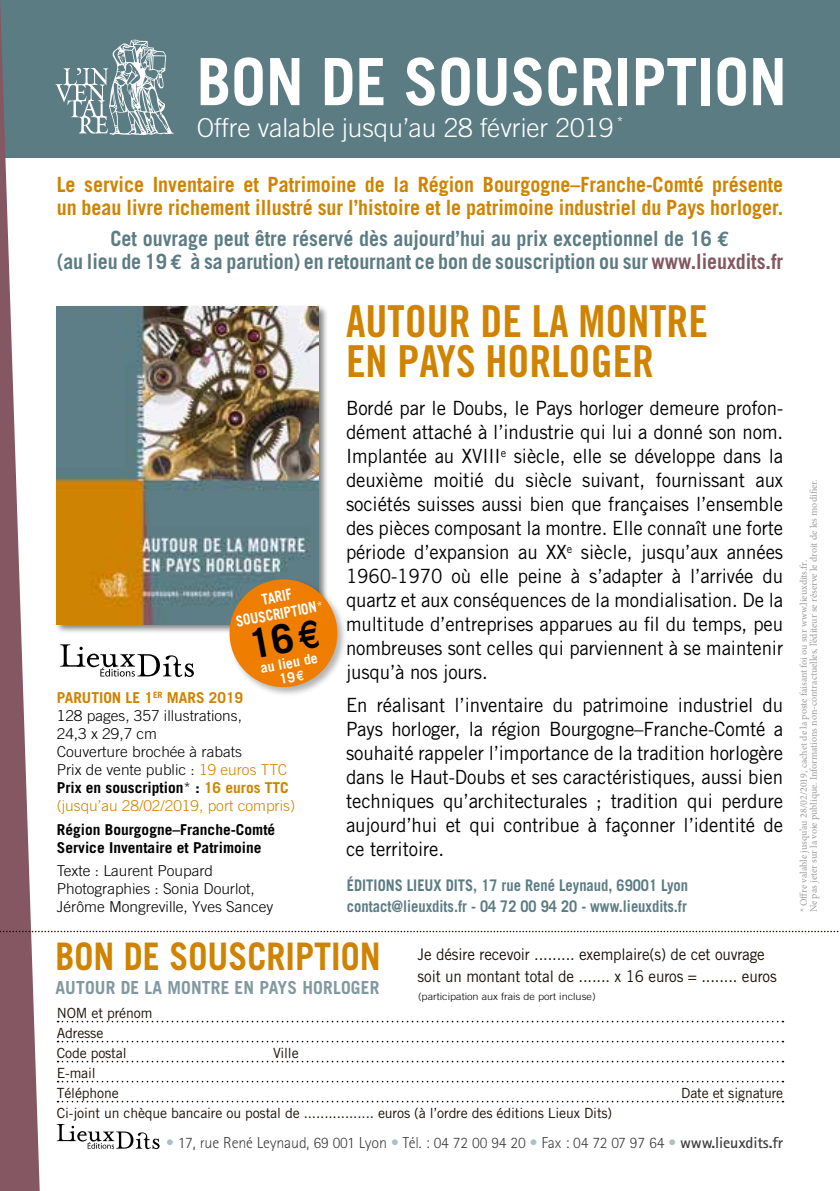
<style>
.page{position:relative;width:840px;height:1191px;background:#fff}
.page>*{position:absolute;margin:0;border:0;box-sizing:border-box;transform-origin:0 0}
.t1{font:700 65.2px "Trade Gothic";color:#fff;scale:.95 1}
.t2{font:44px/40px "Trade Gothic Bold Cond Twenty";color:#cf8300}
.t3{font:700 38px "Trade Gothic";color:#cf8300;scale:.9 1}
.t4{font:300 26.2px "Trade Gothic";color:#fff}
.t5{font:700 21px/23px "Trade Gothic";color:#cf8300;scale:.95 1}
.t6{font:700 21px/23px "Trade Gothic";letter-spacing:-.005em;color:#5c7c84;text-align:center;scale:.95 1}
.t7{font:19.6px/24px "Trade Gothic";letter-spacing:-.005em;color:#000;text-align:justify;scale:.95 1}
.t8{font:700 18px "Trade Gothic";letter-spacing:.01em;color:#81999f}
.t9{font:16px/22px "Trade Gothic";letter-spacing:-.01em;color:#190f06;scale:.95 1}
.t10{font:700 16px/21px "Trade Gothic";color:#5c7c84;scale:.91 1}
.t11{font:300 16px "Rotis Sans Serif";letter-spacing:-.01em;color:#000}
.t12{font:300 15px/18px "Trade Gothic";color:#000}
.t13{font:700 15px/18px "Trade Gothic";color:#000}
.t14{font:700 15px/17px "Trade Gothic";color:#fff;text-align:center;scale:.88 1}
.t15{font:700 14.2px/14.2px "Trade Gothic";color:#fff;text-align:center}
.t16{font:300 14.2px "Trade Gothic";color:#fff}
.t17{font:14px/20px "Trade Gothic";letter-spacing:-.01em;color:#190f06}
.t18{font:10px/10px "Minion Pro";color:#9d9d9c}
.t19{font:300 10px "Trade Gothic";color:#000;scale:1.09 1}
.s1{font-family:"Euro Mono"}
.s2{color:#845762}
.s3{font-weight:300;font-size:14.2px}
.s4{font-family:"Euro Sans"}
.s5{font-weight:700;color:#cf8300}
.s6{color:#cf8300}
.s7{font-weight:700}
.s8{color:#8eabbe}
</style>
<div class="page">
<div style="left:0;top:0;width:839px;height:157px;background:#5c7c84"></div>
<svg style="left:0;top:3px;width:40px;height:1188px"></svg>
<svg style="left:0;top:930px;width:839px;height:2px"></svg>
<svg style="left:57px;top:1020px;width:726px;height:2px"></svg>
<svg style="left:57px;top:1040px;width:726px;height:2px"></svg>
<svg style="left:57px;top:1060px;width:726px;height:2px"></svg>
<svg style="left:57px;top:1080px;width:726px;height:2px"></svg>
<svg style="left:57px;top:1100px;width:726px;height:2px"></svg>
<svg style="left:55px;top:40px;width:118px;height:95px"></svg>
<div style="left:54px;top:304px;width:274px;height:330px;background:#000;opacity:.5"></div>
<img style="left:57px;top:307px;width:261px;height:317px">
<div style="left:227px;top:577px;width:120px;height:120px;background:#000;opacity:.3"></div>
<svg style="left:57px;top:1124px;width:102px;height:25px"></svg>
<svg style="left:60px;top:644px;width:134px;height:33px"></svg>
<svg style="left:225px;top:575px;width:117px;height:116px;background:#de9541"></svg>
<h1 class="t1" style="left:197px;top:42px;width:622px">BON DE SOUSCRIPTION</h1>
<h3 class="t4" style="left:197px;top:112px;width:418px">Offre valable jusqu’au 28 février 2019</h3>
<p class="t16" style="left:616px;top:113px;width:9px">*</p>
<p class="t5" style="left:57px;top:172px;width:765px">Le service Inventaire et Patrimoine de la Région Bourgogne–Franche-Comté présente un beau livre richement illustré sur l’histoire et le patrimoine industriel du Pays horloger.</p>
<p class="t6" style="left:57px;top:227px;width:765px">Cet ouvrage peut être réservé dès aujourd’hui au prix exceptionnel de 16 <span class="s1">e<br></span>(au lieu de 19 <span class="s1">e</span> à sa parution) en retournant ce bon de souscription ou sur <span class="s2">www.lieuxdits.fr</span></p>
<h2 class="t2" style="left:346px;top:301px;width:363px">AUTOUR DE LA MONTRE<br>EN PAYS HORLOGER</h2>
<p class="t7" style="left:346px;top:396px;width:461px">Bordé par le Doubs, le Pays horloger demeure profon&shy;dément attaché à l’industrie qui lui a donné son nom.<br>Implantée au XVIII<sup>e</sup> siècle, elle se développe dans la deuxième moitié du siècle suivant, fournissant aux sociétés suisses aussi bien que françaises l’ensemble des pièces composant la montre. Elle connaît une forte période d’expansion au XX<sup>e</sup> siècle, jusqu’aux années 1960-1970 où elle peine à s’adapter à l’arrivée du quartz et aux conséquences de la mondialisation. De la multitude d’entreprises apparues au fil du temps, peu nombreuses sont celles qui parviennent à se maintenir jusqu’à nos jours.</p>
<p class="t7" style="left:346px;top:692px;width:461px">En réalisant l’inventaire du patrimoine industriel du Pays horloger, la région Bourgogne–Franche-Comté a souhaité rappeler l’importance de la tradition horlogère dans le Haut-Doubs et ses caractéristiques, aussi bien techniques qu’architecturales ; tradition qui perdure aujourd’hui et qui contribue à façonner l’identité de ce territoire.</p>
<p class="t14" style="left:231px;top:596px;width:102px;rotate:-11deg">TARIF<br>SOUSCRIPTION<span class="s3">*</span></p>
<p class="t15" style="left:259px;top:661px;width:60px;rotate:-11deg">au lieu de<br>19<span class="s4">€</span></p>
<p class="t12" style="left:57px;top:688px;width:240px"><span class="s5">PARUTION LE 1</span><sup>ER</sup> <span class="s5">MARS 2019<br></span>128 pages, 357 illustrations,<br>24,3 x 29,7 cm<br>Couverture brochée à rabats<br>Prix de vente public : <span class="s6">19 euros TTC<br></span><span class="s7">Prix en souscription</span>* <span class="s7">:</span> <span class="s5">16 euros TTC </span><span class="s6">(jusqu’au 28/02/2019, port compris)</span></p>
<p class="t13" style="left:57px;top:820px;width:220px">Région Bourgogne–Franche-Comté<br>Service Inventaire et Patrimoine</p>
<p class="t12" style="left:57px;top:861px;width:218px">Texte : Laurent Poupard<br>Photographies : Sonia Dourlot,<br>Jérôme Mongreville, Yves Sancey</p>
<p class="t10" style="left:346px;top:875px;width:376px">ÉDITIONS LIEUX DITS, 17 rue René Leynaud, 69001 Lyon contact@lieuxdits.fr - 04 72 00 94 20 - www.lieuxdits.fr</p>
<h3 class="t3" style="left:55px;top:933px;width:363px">BON DE SOUSCRIPTION</h3>
<p class="t17" style="left:57px;top:1002px;width:97px">NOM et prénom<br>Adresse<br>Code postal</p>
<p class="t8" style="left:55px;top:976px;width:325px">AUTOUR DE LA MONTRE EN PAYS HORLOGER</p>
<p class="t17" style="left:273px;top:1042px;width:27px">Ville</p>
<p class="t17" style="left:57px;top:1062px;width:63px">E-mail<br>Téléphone</p>
<p class="t9" style="left:417px;top:943px;width:379px">Je désire recevoir ......... exemplaire(s) de cet ouvrage soit un montant total de ....... x 16 euros = ........ euros</p>
<p class="t19" style="left:418px;top:990px;width:164px">(participation aux frais de port incluse)</p>
<p class="t17" style="left:680px;top:1082px;width:103px">Date et signature</p>
<p class="t17" style="left:57px;top:1102px;width:556px">Ci-joint un chèque bancaire ou postal de ................. euros (à l’ordre des éditions Lieux Dits)</p>
<p class="t11" style="left:166px;top:1133px;width:618px"><span class="s8">•</span> 17, rue René Leynaud, 69 001 Lyon <span class="s8">•</span> Tél. : 04 72 00 94 20 <span class="s8">•</span> Fax : 04 72 07 97 64 <span class="s8">•</span> <span class="s7">www.lieuxdits.fr</span></p>
<p class="t18" style="left:798px;top:912px;width:434px;rotate:-90deg">* Offre valable jusqu’au 28/02/2019, cachet de la poste faisant foi ou sur www.lieuxdits.fr.<br>Ne pas jeter sur la voie publique. Informations non-contractuelles, l’éditeur se réserve le droit de les modifier.</p>
</div>
